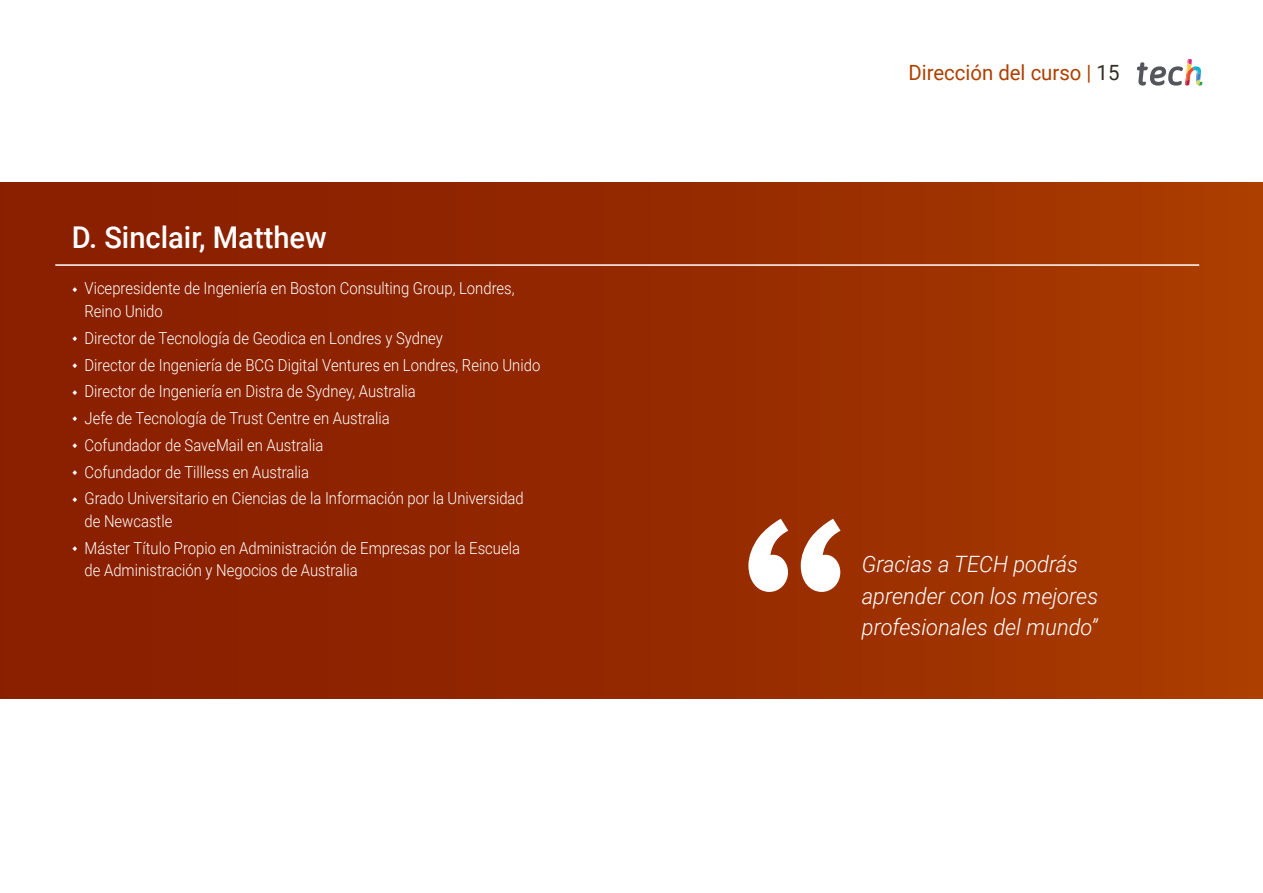
<style>
.page{position:relative;width:1263px;height:893px;background:#fff}
.page>*{position:absolute;margin:0;border:0;box-sizing:border-box;transform-origin:0 0}
.t1{font:500 30px "Roboto";color:#fff}
.t2{font:italic 300 22.5px/31.5px "Roboto";color:#fff}
.t3{font:21px "Roboto";color:#ae4000}
.t4{font:300 16.5px/26.7px "Roboto";color:#fff;scale:.9 1}
.s1{color:#312e20}
</style>
<div class="page">
<div style="left:0;top:182px;width:1263px;height:516px;background:linear-gradient(to right,#851b00,#a83b00)"></div>
<hr style="left:55px;top:264px;width:1144px;height:2px;background:#fff">
<svg style="left:1137px;top:59px;width:65px;height:27px"></svg>
<svg style="left:748px;top:519px;width:92px;height:73px"></svg>
<svg style="left:73px;top:287px;width:4px;height:5px"></svg>
<svg style="left:73px;top:336px;width:4px;height:5px"></svg>
<svg style="left:73px;top:363px;width:4px;height:5px"></svg>
<svg style="left:73px;top:390px;width:4px;height:5px"></svg>
<svg style="left:73px;top:416px;width:4px;height:5px"></svg>
<svg style="left:73px;top:443px;width:4px;height:5px"></svg>
<svg style="left:73px;top:470px;width:4px;height:5px"></svg>
<svg style="left:73px;top:497px;width:4px;height:5px"></svg>
<svg style="left:73px;top:546px;width:4px;height:5px"></svg>
<h1 class="t1" style="left:72px;top:216px;width:256px">D. Sinclair, Matthew</h1>
<p class="t4" style="left:85px;top:277px;width:479px;line-height:22.5px">Vicepresidente de Ingeniería en Boston Consulting Group, Londres,<br>Reino Unido</p>
<p class="t4" style="left:85px;top:324px;width:508px">Director de Tecnología de Geodica en Londres y Sydney<br>Director de Ingeniería de BCG Digital Ventures en Londres, Reino Unido Director de Ingeniería en Distra de Sydney, Australia<br>Jefe de Tecnología de Trust Centre en Australia<br>Cofundador de SaveMail en Australia<br>Cofundador de Tillless en Australia<br>Grado Universitario en Ciencias de la Información por la Universidad</p>
<p class="t4" style="left:85px;top:507px;width:485px">de Newcastle<br>Máster Título Propio en Administración de Empresas por la Escuela</p>
<p class="t4" style="left:85px;top:556px;width:305px">de Administración y Negocios de Australia</p>
<p class="t3" style="left:908px;top:57px;width:213px">Dirección del curso | <span class="s1">15</span></p>
<h2 class="t2" style="left:862px;top:548px;width:238px">Gracias a TECH podrás aprender con los mejores profesionales del mundo”</h2>
</div>
